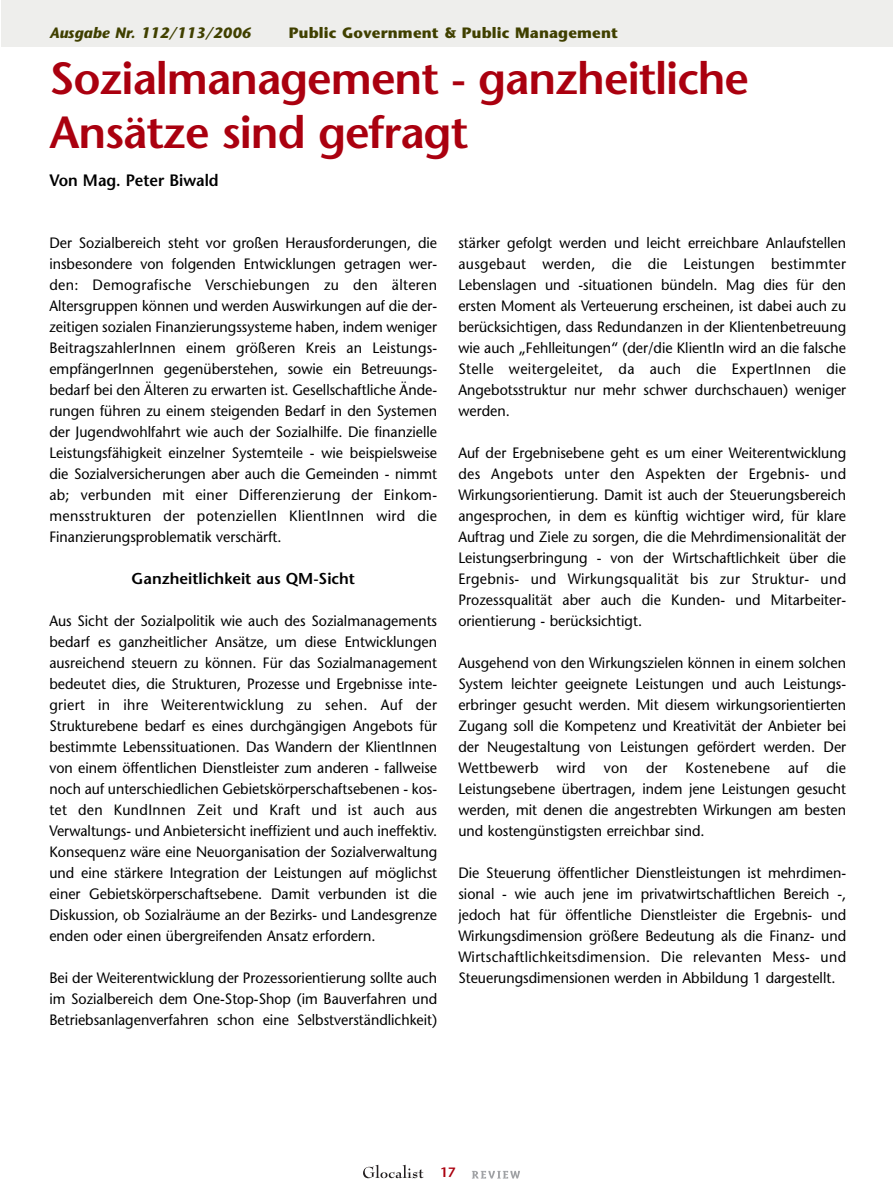
<style>
.page{position:relative;width:893px;height:1190px;background:#fff}
.page>*{position:absolute;margin:0;border:0;box-sizing:border-box;transform-origin:0 0}
.t1{font:600 45px/54px "Stone Sans";letter-spacing:-.025em;color:#aa000f}
.t2{font:600 16.5px "Stone Sans";color:#000;scale:.95 1}
.t3{font:600 15.75px "Stone Sans";color:#000}
.t4{font:15px/21px "Stone Sans";color:#000;text-align:justify;scale:.95 1}
.t5{font:700 15px "Stone Sans";letter-spacing:.01em;color:#404000}
.t6{font:italic 700 15px "Stone Sans";color:#404000}
.t7{font:600 13.5px "Stone Sans";color:#aa000f}
</style>
<div class="page">
<svg style="left:363px;top:1164px;width:60px;height:14px"></svg>
<svg style="left:472px;top:1170px;width:48px;height:8px"></svg>
<div style="left:1px;top:0;width:891px;height:47px;background:#eeeeec"></div>
<p class="t6" style="left:49px;top:27px;width:203px">Ausgabe Nr. 112/113/2006</p>
<p class="t5" style="left:289px;top:27px;width:331px">Public Government &amp; Public Management</p>
<h1 class="t1" style="left:49px;top:56px;width:701px">Sozialmanagement - ganzheitliche<br>Ansätze sind gefragt</h1>
<p class="t2" style="left:49px;top:174px;width:180px">Von Mag. Peter Biwald</p>
<p class="t4" style="left:49px;top:234px;width:409px">Der Sozialbereich steht vor großen Herausforderungen, die insbesondere von folgenden Entwicklungen getragen wer&shy;den: Demografische Verschiebungen zu den älteren Altersgruppen können und werden Auswirkungen auf die der&shy;zeitigen sozialen Finanzierungssysteme haben, indem weniger BeitragszahlerInnen einem größeren Kreis an Leistungs&shy;empfängerInnen gegenüberstehen, sowie ein Betreuungs&shy;bedarf bei den Älteren zu erwarten ist. Gesellschaftliche Ände&shy;rungen führen zu einem steigenden Bedarf in den Systemen der Jugendwohlfahrt wie auch der Sozialhilfe. Die finanzielle Leistungsfähigkeit einzelner Systemteile - wie beispielsweise die Sozialversicherungen aber auch die Gemeinden - nimmt ab; verbunden mit einer Differenzierung der Einkom&shy;mensstrukturen der potenziellen KlientInnen wird die Finanzierungsproblematik verschärft.</p>
<p class="t3" style="left:131px;top:572px;width:225px">Ganzheitlichkeit aus QM-Sicht</p>
<p class="t4" style="left:49px;top:612px;width:409px">Aus Sicht der Sozialpolitik wie auch des Sozialmanagements bedarf es ganzheitlicher Ansätze, um diese Entwicklungen ausreichend steuern zu können. Für das Sozialmanagement bedeutet dies, die Strukturen, Prozesse und Ergebnisse inte&shy;griert in ihre Weiterentwicklung zu sehen. Auf der Strukturebene bedarf es eines durchgängigen Angebots für bestimmte Lebenssituationen. Das Wandern der KlientInnen von einem öffentlichen Dienstleister zum anderen - fallweise noch auf unterschiedlichen Gebietskörperschaftsebenen - kos&shy;tet den KundInnen Zeit und Kraft und ist auch aus Verwaltungs- und Anbietersicht ineffizient und auch ineffektiv.<br>Konsequenz wäre eine Neuorganisation der Sozialverwaltung und eine stärkere Integration der Leistungen auf möglichst einer Gebietskörperschaftsebene. Damit verbunden ist die Diskussion, ob Sozialräume an der Bezirks- und Landesgrenze enden oder einen übergreifenden Ansatz erfordern.</p>
<p class="t4" style="left:49px;top:969px;width:409px">Bei der Weiterentwicklung der Prozessorientierung sollte auch im Sozialbereich dem One-Stop-Shop (im Bauverfahren und Betriebsanlagenverfahren schon eine Selbstverständlichkeit)</p>
<p class="t4" style="left:458px;top:234px;width:409px">stärker gefolgt werden und leicht erreichbare Anlaufstellen ausgebaut werden, die die Leistungen bestimmter Lebenslagen und -situationen bündeln. Mag dies für den ersten Moment als Verteuerung erscheinen, ist dabei auch zu berücksichtigen, dass Redundanzen in der Klientenbetreuung wie auch „Fehlleitungen“ (der/die KlientIn wird an die falsche Stelle weitergeleitet, da auch die ExpertInnen die Angebotsstruktur nur mehr schwer durchschauen) weniger werden.</p>
<p class="t4" style="left:458px;top:444px;width:409px">Auf der Ergebnisebene geht es um einer Weiterentwicklung des Angebots unter den Aspekten der Ergebnis- und Wirkungsorientierung. Damit ist auch der Steuerungsbereich angesprochen, in dem es künftig wichtiger wird, für klare Auftrag und Ziele zu sorgen, die die Mehrdimensionalität der Leistungserbringung - von der Wirtschaftlichkeit über die Ergebnis- und Wirkungsqualität bis zur Struktur- und Prozessqualität aber auch die Kunden- und Mitarbeiter&shy;orientierung - berücksichtigt.</p>
<p class="t4" style="left:458px;top:654px;width:409px">Ausgehend von den Wirkungszielen können in einem solchen System leichter geeignete Leistungen und auch Leistungs&shy;erbringer gesucht werden. Mit diesem wirkungsorientierten Zugang soll die Kompetenz und Kreativität der Anbieter bei der Neugestaltung von Leistungen gefördert werden. Der Wettbewerb wird von der Kostenebene auf die Leistungsebene übertragen, indem jene Leistungen gesucht werden, mit denen die angestrebten Wirkungen am besten und kostengünstigsten erreichbar sind.</p>
<p class="t4" style="left:458px;top:864px;width:409px">Die Steuerung öffentlicher Dienstleistungen ist mehrdimen&shy;sional - wie auch jene im privatwirtschaftlichen Bereich -, jedoch hat für öffentliche Dienstleister die Ergebnis- und Wirkungsdimension größere Bedeutung als die Finanz- und Wirtschaftlichkeitsdimension. Die relevanten Mess- und Steuerungsdimensionen werden in Abbildung 1 dargestellt.</p>
<p class="t7" style="left:440px;top:1167px;width:17px">17</p>
</div>
